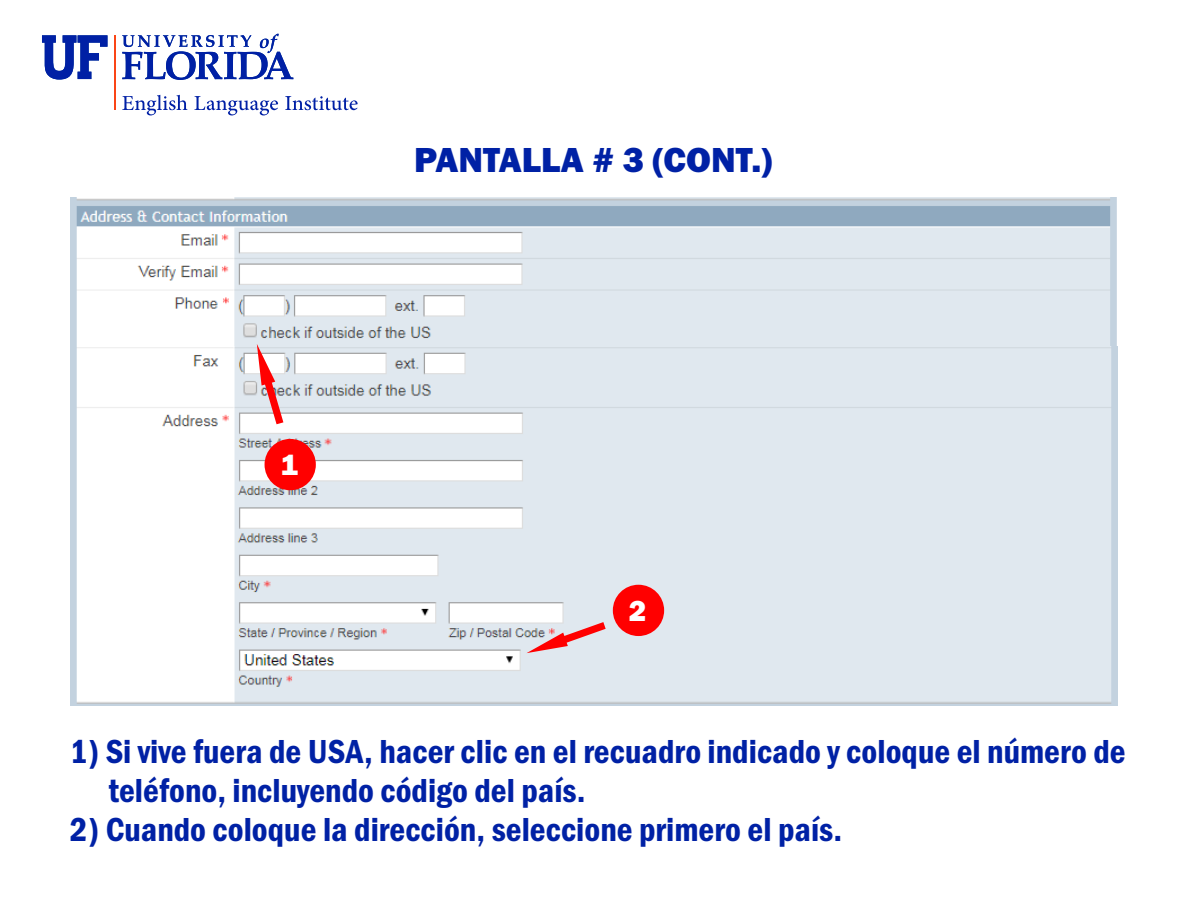
<style>
.page{position:relative;width:1188px;height:918px;background:#fff}
.page>*{position:absolute;margin:0;border:0;box-sizing:border-box;transform-origin:0 0}
.t1{font:800 36px "Franklin Gothic";color:#0021a5}
.t2{font:600 condensed 34.5px/39.2px "Franklin Gothic";color:#0021a5}
.t3{font:800 30px "Franklin Gothic";color:#fff}
</style>
<div class="page">
<img style="left:70px;top:197px;width:1048px;height:508px">
<hr style="left:114px;top:35px;width:2px;height:75px;background:#fa4516">
<svg style="left:122px;top:34px;width:171px;height:46px"></svg>
<svg style="left:42px;top:35px;width:65px;height:45px"></svg>
<svg style="left:122px;top:95px;width:65px;height:20px"></svg>
<svg style="left:194px;top:96px;width:84px;height:19px"></svg>
<svg style="left:285px;top:96px;width:73px;height:14px"></svg>
<svg style="left:257px;top:344px;width:26px;height:80px"></svg>
<div style="left:265px;top:439px;width:51px;height:51px;background:#f00;border-radius:50%"></div>
<svg style="left:527px;top:622px;width:79px;height:31px;background:#e4abb0"></svg>
<div style="left:613px;top:585px;width:51px;height:51px;background:#f00;border-radius:50%"></div>
<p class="t3" style="left:281px;top:454px;width:19px">1</p>
<p class="t1" style="left:414px;top:147px;width:360px">PANTALLA # 3 (CONT.)</p>
<p class="t3" style="left:629px;top:600px;width:19px">2</p>
<p class="t2" style="left:109px;top:735px;width:1019px;text-indent:-39px">1) Si vive fuera de USA, hacer clic en el recuadro indicado y coloque el número de teléfono, incluyendo código del país.</p>
<p class="t2" style="left:70px;top:813px;width:774px">2) Cuando coloque la dirección, seleccione primero el país.</p>
</div>
